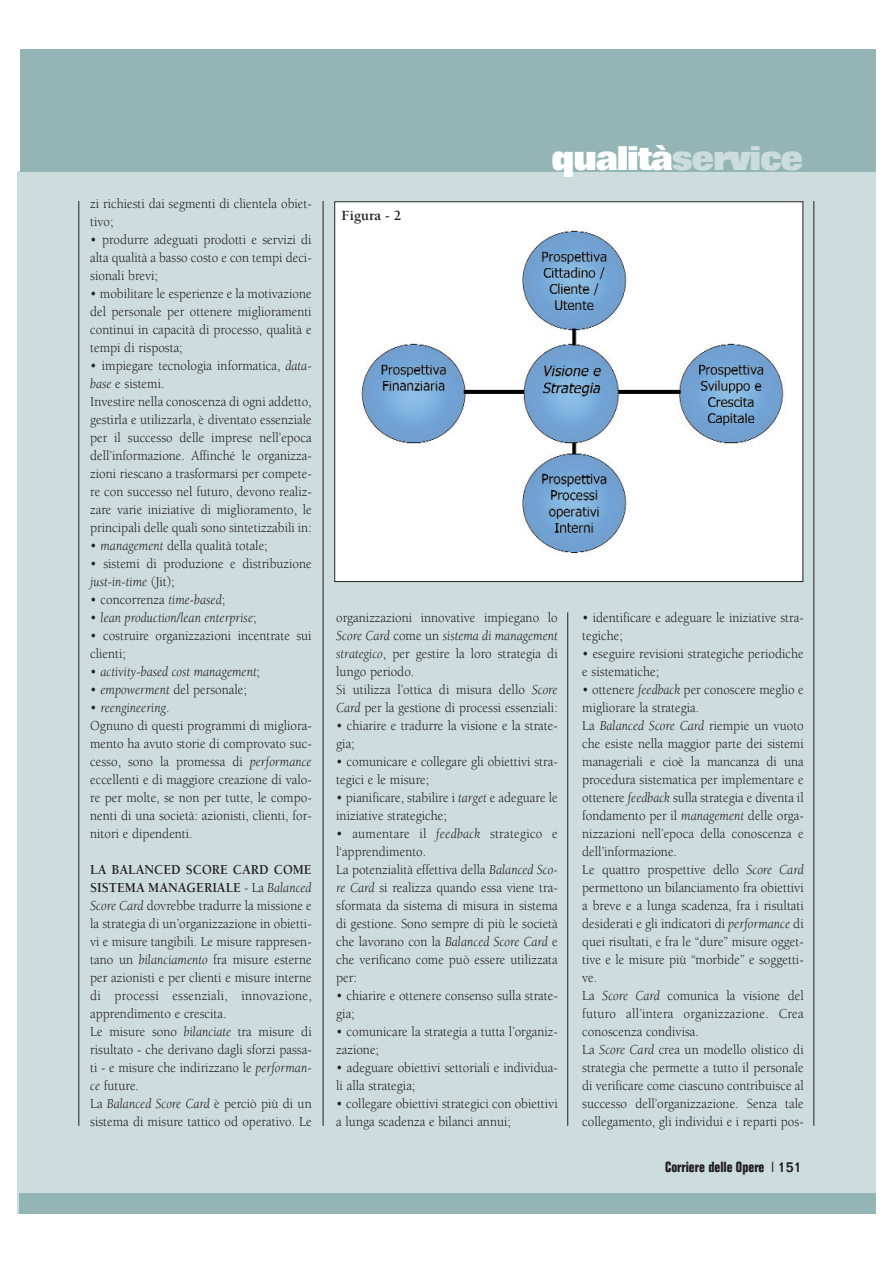
<style>
.page{position:relative;width:893px;height:1263px;background:#fff}
.page>*{position:absolute;margin:0;border:0;box-sizing:border-box;transform-origin:0 0}
.t1{font:800 33.3px "Folio";letter-spacing:-.035em;color:#fff}
.t2{font:700 condensed 14.4px "Folio";color:#231f20}
.t3{font:700 14.4px "Berkeley";color:#231f20}
.t4{font:14.1px/18px "Berkeley";color:#231f20;scale:.93 1}
.t5{font:italic 14.1px "Berkeley";color:#231f20;scale:.93 1}
.s1{font-style:italic}
.s2{font-style:normal}
.s3{font-weight:700}
.s4{color:#cddddd}
.s5{font-weight:500;font-stretch:normal}
</style>
<div class="page">
<div style="left:18px;top:171px;width:857px;height:1042px;background:#cddddd"></div>
<div style="left:20px;top:50px;width:855px;height:122px;background:#93b5b6"></div>
<hr style="left:78px;top:201px;width:1px;height:925px;background:#231f20">
<hr style="left:323px;top:201px;width:1px;height:925px;background:#231f20">
<hr style="left:813px;top:201px;width:1px;height:925px;background:#231f20">
<hr style="left:567px;top:612px;width:1px;height:514px;background:#231f20">
<div style="left:18px;top:1193px;width:857px;height:20px;background:#93b5b6"></div>
<hr style="left:18px;top:172px;width:1px;height:1041px;background:#cddddd">
<img style="left:336px;top:203px;width:465px;height:377px">
<div style="left:340px;top:209px;width:68px;height:28px;background:#fff"></div>
<p class="t4" style="left:90px;top:196px;width:240px">zi richiesti dai segmenti di clientela obiet&shy;tivo;</p>
<p class="t4" style="left:90px;top:232px;width:240px;text-align:justify">• produrre adeguati prodotti e servizi di alta qualità a basso costo e con tempi deci&shy;sionali brevi;</p>
<p class="t4" style="left:90px;top:286px;width:240px;text-align:justify">• mobilitare le esperienze e la motivazione del personale per ottenere miglioramenti continui in capacità di processo, qualità e tempi di risposta;</p>
<p class="t4" style="left:90px;top:358px;width:240px">• impiegare tecnologia informatica, <span class="s1">data&shy;base</span> e sistemi.<br>Investire nella conoscenza di ogni addetto, gestirla e utilizzarla, è diventato essenziale per il successo delle imprese nell’epoca dell’informazione. Affinché le organizza&shy;zioni riescano a trasformarsi per compete&shy;re con successo nel futuro, devono realiz&shy;zare varie iniziative di miglioramento, le principali delle quali sono sintetizzabili in:</p>
<p class="t4" style="left:90px;top:538px;width:192px">• <span class="s1">management</span> della qualità totale;</p>
<p class="t4" style="left:90px;top:556px;width:240px">• sistemi di produzione e distribuzione <span class="s1">just-in-time</span> (Jit);</p>
<p class="t4" style="left:90px;top:592px;width:147px">• concorrenza <span class="s1">time-based</span>;</p>
<p class="t5" style="left:90px;top:612px;width:180px"><span class="s2">•</span> lean production<span class="s2">/</span>lean enterprise<span class="s2">;</span></p>
<p class="t4" style="left:90px;top:628px;width:240px">• costruire organizzazioni incentrate sui clienti;</p>
<p class="t5" style="left:90px;top:666px;width:184px"><span class="s2">•</span> activity-based cost management<span class="s2">;</span></p>
<p class="t4" style="left:90px;top:682px;width:170px">• <span class="s1">empowerment</span> del personale;</p>
<p class="t4" style="left:90px;top:700px;width:240px">• <span class="s1">reengineering</span>.<br>Ognuno di questi programmi di migliora&shy;mento ha avuto storie di comprovato suc&shy;cesso, sono la promessa di <span class="s1">performance </span>eccellenti e di maggiore creazione di valo&shy;re per molte, se non per tutte, le compo&shy;nenti di una società: azionisti, clienti, for&shy;nitori e dipendenti.</p>
<p class="t4" style="left:90px;top:862px;width:240px"><span class="s3">LA BALANCED SCORE CARD COME SISTEMA MANAGERIALE</span> - La <span class="s1">Balanced Score Card</span> dovrebbe tradurre la missione e la strategia di un’organizzazione in obietti&shy;vi e misure tangibili. Le misure rappresen&shy;tano un <span class="s1">bilanciamento</span> fra misure esterne per azionisti e per clienti e misure interne di processi essenziali, innovazione, apprendimento e crescita.<br>Le misure sono <span class="s1">bilanciate</span> tra misure di risultato - che derivano dagli sforzi passa&shy;ti - e misure che indirizzano le <span class="s1">performan&shy;ce</span> future.<br>La <span class="s1">Balanced Score Card</span> è perciò più di un sistema di misure tattico od operativo. Le</p>
<p class="t3" style="left:342px;top:210px;width:61px">Figura - 2</p>
<h1 class="t1" style="left:551px;top:147px;width:253px">qualità<span class="s4">service</span></h1>
<p class="t4" style="left:336px;top:610px;width:240px">organizzazioni innovative impiegano lo <span class="s1">Score Card</span> come un <span class="s1">sistema di management strategico</span>, per gestire la loro strategia di lungo periodo.<br>Si utilizza l’ottica di misura dello <span class="s1">Score Card</span> per la gestione di processi essenziali:</p>
<p class="t4" style="left:336px;top:718px;width:240px">• chiarire e tradurre la visione e la strate&shy;gia;</p>
<p class="t4" style="left:336px;top:754px;width:240px">• comunicare e collegare gli obiettivi stra&shy;tegici e le misure;</p>
<p class="t4" style="left:336px;top:790px;width:240px">• pianificare, stabilire i <span class="s1">target</span> e adeguare le iniziative strategiche;</p>
<p class="t4" style="left:336px;top:826px;width:240px">• aumentare il <span class="s1">feedback</span> strategico e l‘apprendimento.<br>La potenzialità effettiva della <span class="s1">Balanced Sco&shy;re Card</span> si realizza quando essa viene tra&shy;sformata da sistema di misura in sistema di gestione. Sono sempre di più le società che lavorano con la <span class="s1">Balanced Score Card</span> e che verificano come può essere utilizzata per:</p>
<p class="t4" style="left:336px;top:988px;width:240px">• chiarire e ottenere consenso sulla strate&shy;gia;</p>
<p class="t4" style="left:336px;top:1024px;width:240px">• comunicare la strategia a tutta l’organiz&shy;zazione;</p>
<p class="t4" style="left:336px;top:1060px;width:240px">• adeguare obiettivi settoriali e individua&shy;li alla strategia;</p>
<p class="t4" style="left:336px;top:1096px;width:240px">• collegare obiettivi strategici con obiettivi a lunga scadenza e bilanci annui;</p>
<p class="t4" style="left:582px;top:610px;width:240px">• identificare e adeguare le iniziative stra&shy;tegiche;</p>
<p class="t4" style="left:582px;top:646px;width:240px">• eseguire revisioni strategiche periodiche e sistematiche;</p>
<p class="t4" style="left:582px;top:682px;width:240px">• ottenere <span class="s1">feedback</span> per conoscere meglio e migliorare la strategia.<br>La <span class="s1">Balanced Score Card</span> riempie un vuoto che esiste nella maggior parte dei sistemi manageriali e cioè la mancanza di una procedura sistematica per implementare e ottenere <span class="s1">feedback</span> sulla strategia e diventa il fondamento per il <span class="s1">management</span> delle orga&shy;nizzazioni nell’epoca della conoscenza e dell’informazione.<br>Le quattro prospettive dello <span class="s1">Score Card </span>permettono un bilanciamento fra obiettivi a breve e a lunga scadenza, fra i risultati desiderati e gli indicatori di <span class="s1">performance</span> di quei risultati, e fra le “dure” misure ogget&shy;tive e le misure più “morbide” e soggetti&shy;ve.<br>La <span class="s1">Score Card</span> comunica la visione del futuro all’intera organizzazione. Crea conoscenza condivisa.<br>La <span class="s1">Score Card</span> crea un modello olistico di strategia che permette a tutto il personale di verificare come ciascuno contribuisce al successo dell’organizzazione. Senza tale collegamento, gli individui e i reparti pos-</p>
<p class="t2" style="left:665px;top:1162px;width:138px">Corriere delle Opere <span class="s5">| 151</span></p>
</div>
